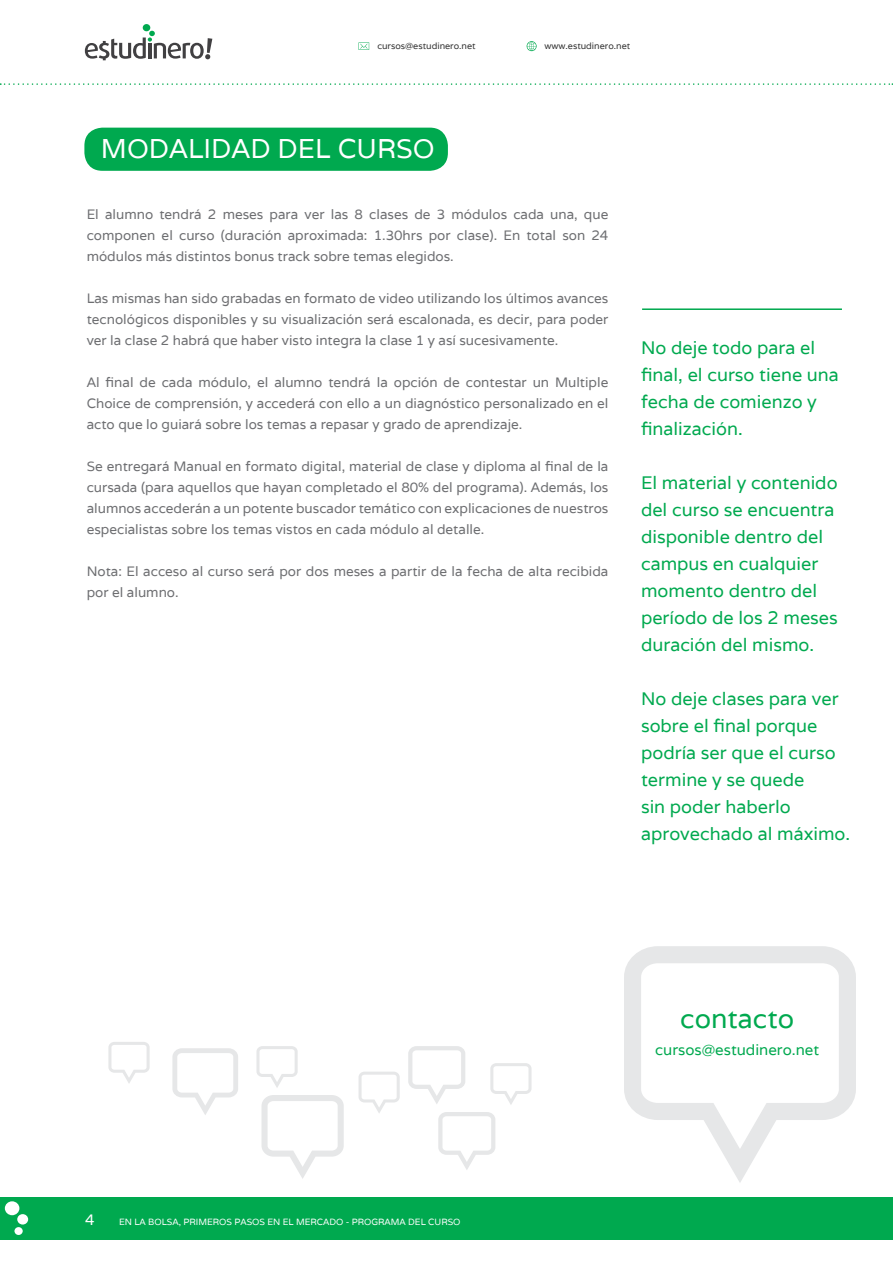
<style>
.page{position:relative;width:893px;height:1263px;background:#fff}
.page>*{position:absolute;margin:0;border:0;box-sizing:border-box;transform-origin:0 0}
.t1{font:27px "Varela";color:#fff}
.t2{font:27px "Varela";color:#00a94f}
.t3{font:18px/27px "Varela";color:#00a94f}
.t4{font:15px "Varela";color:#00a94f}
.t5{font:15px "Varela";color:#fff}
.t6{font:13.5px/21px "Varela";color:#6d6e71;text-align:justify}
.t7{font:9px "Varela";color:#fff}
.t8{font:9px "Varela";color:#333}
</style>
<div class="page">
<svg style="left:0;top:83px;width:893px;height:2px"></svg>
<div style="left:0;top:1197px;width:893px;height:43px;background:#00a94f"></div>
<svg style="left:527px;top:41px;width:10px;height:10px"></svg>
<svg style="left:359px;top:42px;width:10px;height:8px"></svg>
<div style="left:143px;top:24px;width:7px;height:7px;background:#00a94f;border-radius:50%"></div>
<svg style="left:85px;top:31px;width:127px;height:29px"></svg>
<div style="left:14px;top:1227px;width:9px;height:8px;background:#fff;border-radius:50%"></div>
<div style="left:17px;top:1214px;width:11px;height:10px;background:#fff;border-radius:50%"></div>
<div style="left:5px;top:1201px;width:14px;height:14px;background:#fff;border-radius:50%"></div>
<div style="left:84px;top:128px;width:364px;height:43px;background:#00a94f;border-radius:18px"></div>
<hr style="left:642px;top:308px;width:200px;height:2px;background:#00a94f">
<svg style="left:624px;top:946px;width:232px;height:236px"></svg>
<svg style="left:438px;top:1112px;width:57px;height:58px"></svg>
<svg style="left:408px;top:1046px;width:57px;height:58px"></svg>
<svg style="left:256px;top:1046px;width:42px;height:42px"></svg>
<svg style="left:359px;top:1072px;width:41px;height:41px"></svg>
<svg style="left:490px;top:1063px;width:41px;height:42px"></svg>
<svg style="left:108px;top:1042px;width:42px;height:41px"></svg>
<svg style="left:261px;top:1095px;width:83px;height:84px"></svg>
<svg style="left:172px;top:1048px;width:66px;height:67px"></svg>
<p class="t8" style="left:377px;top:40px;width:100px">cursos@estudinero.net</p>
<p class="t8" style="left:544px;top:40px;width:87px">www.estudinero.net</p>
<h1 class="t1" style="left:101px;top:130px;width:335px">MODALIDAD DEL CURSO</h1>
<p class="t6" style="left:87px;top:203px;width:523px">El alumno tendrá 2 meses para ver las 8 clases de 3 módulos cada una, que componen el curso (duración aproximada: 1.30hrs por clase). En total son 24 módulos más distintos bonus track sobre temas elegidos.</p>
<p class="t6" style="left:87px;top:287px;width:523px">Las mismas han sido grabadas en formato de video utilizando los últimos avances tecnológicos disponibles y su visualización será escalonada, es decir, para poder ver la clase 2 habrá que haber visto integra la clase 1 y así sucesivamente.</p>
<p class="t6" style="left:87px;top:371px;width:523px">Al final de cada módulo, el alumno tendrá la opción de contestar un Multiple Choice de comprensión, y accederá con ello a un diagnóstico personalizado en el acto que lo guiará sobre los temas a repasar y grado de aprendizaje.</p>
<p class="t6" style="left:87px;top:455px;width:523px">Se entregará Manual en formato digital, material de clase y diploma al final de la cursada (para aquellos que hayan completado el 80% del programa). Además, los alumnos accederán a un potente buscador temático con explicaciones de nuestros especialistas sobre los temas vistos en cada módulo al detalle.</p>
<p class="t6" style="left:87px;top:560px;width:523px">Nota: El acceso al curso será por dos meses a partir de la fecha de alta recibida por el alumno.</p>
<h2 class="t3" style="left:641px;top:334px;width:199px">No deje todo para el final, el curso tiene una fecha de comienzo y finalización.</h2>
<h2 class="t3" style="left:641px;top:469px;width:198px">El material y contenido del curso se encuentra disponible dentro del campus en cualquier momento dentro del período de los 2 meses duración del mismo.</h2>
<h2 class="t3" style="left:641px;top:685px;width:211px">No deje clases para ver sobre el final porque podría ser que el curso termine y se quede<br>sin poder haberlo aprovechado al máximo.</h2>
<p class="t5" style="left:85px;top:1210px;width:11px">4</p>
<p class="t7" style="left:119px;top:1215px;width:343px">EN LA BOLSA, PRIMEROS PASOS EN EL MERCADO - PROGRAMA DEL CURSO</p>
<h1 class="t2" style="left:680px;top:1000px;width:115px">contacto</h1>
<p class="t4" style="left:655px;top:1039px;width:165px">cursos@estudinero.net</p>
</div>
